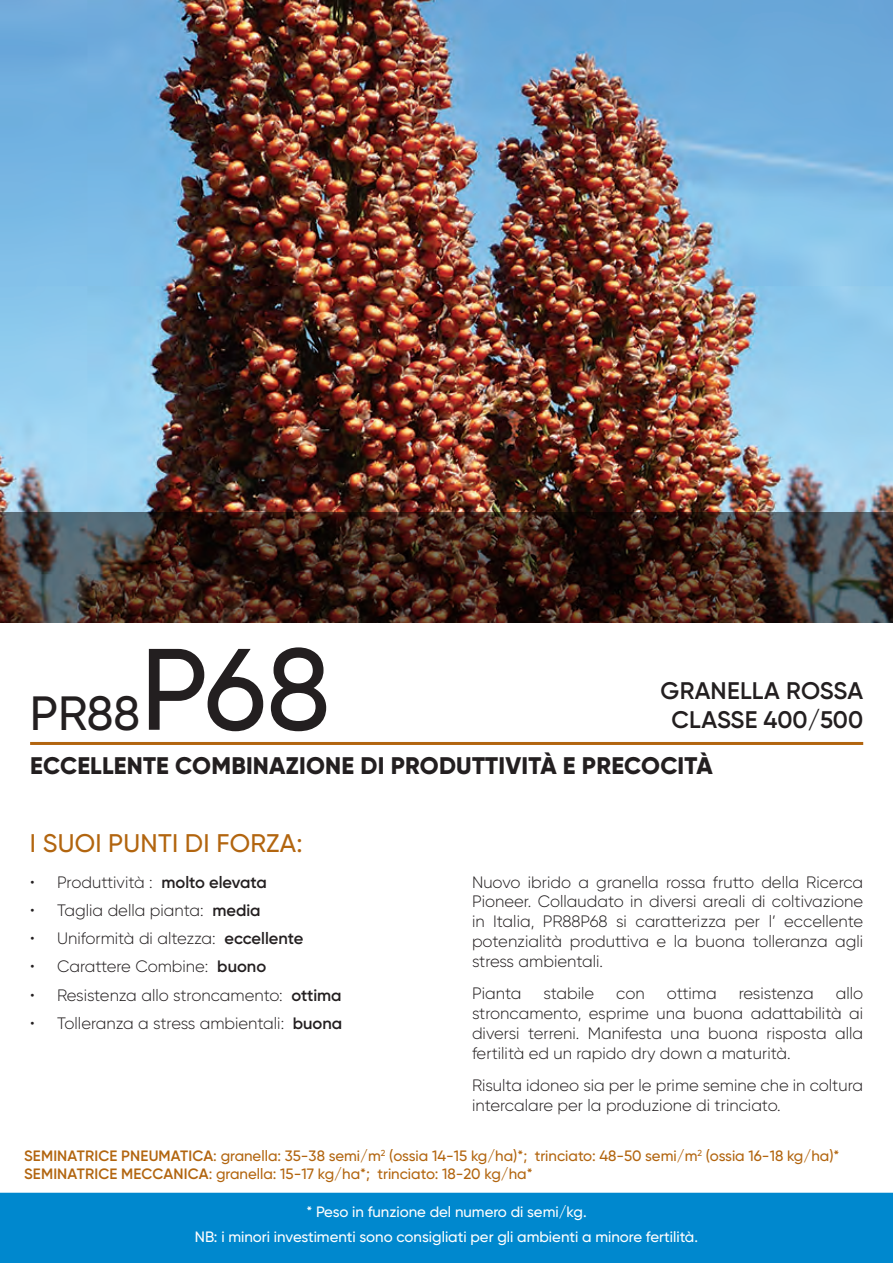
<style>
.page{position:relative;width:893px;height:1263px;background:#fff}
.page>*{position:absolute;margin:0;border:0;box-sizing:border-box;transform-origin:0 0}
.t1{font:500 115.5px "Gilroy";color:#231f20}
.t2{font:500 48px "Gilroy";color:#231f20}
.t3{font:500 25.5px "Gilroy";letter-spacing:.01em;color:#b2650f}
.t4{font:800 24px "Gilroy";letter-spacing:.01em;color:#231f20}
.t5{font:600 24px "Gilroy";letter-spacing:.005em;color:#231f20}
.t6{font:300 16.5px/19.8px "Gilroy";color:#231f20;text-align:justify}
.t7{font:300 16.5px "Gilroy";letter-spacing:-.02em;color:#231f20}
.t8{font:500 15px "Gilroy";color:#b2650f}
.t9{font:500 15px "Gilroy";color:#fff}
.s1{font-weight:600}
</style>
<div class="page">
<div style="left:0;top:1193px;width:893px;height:70px;background:#0088ce"></div>
<img style="left:0;top:0;width:893px;height:512px">
<hr style="left:30px;top:742px;width:833px;height:3px;background:#b2650f">
<img style="left:0;top:512px;width:893px;height:111px">
<p class="t2" style="left:30px;top:683px;width:112px">PR88</p>
<p class="t1" style="left:140px;top:618px;width:192px">P68</p>
<p class="t5" style="left:661px;top:676px;width:204px">GRANELLA ROSSA</p>
<p class="t5" style="left:671px;top:705px;width:193px">CLASSE 400/500</p>
<p class="t4" style="left:30px;top:750px;width:684px">ECCELLENTE COMBINAZIONE DI PRODUTTIVITÀ E PRECOCITÀ</p>
<h3 class="t3" style="left:30px;top:827px;width:274px">I SUOI PUNTI DI FORZA:</h3>
<p class="t6" style="left:30px;top:872px;width:238px">• Produttività : <span class="s1">molto elevata</span></p>
<p class="t6" style="left:30px;top:900px;width:232px">• Taglia della pianta: <span class="s1">media</span></p>
<p class="t6" style="left:30px;top:928px;width:275px">• Uniformità di altezza: <span class="s1">eccellente</span></p>
<p class="t6" style="left:30px;top:956px;width:238px">• Carattere Combine: <span class="s1">buono</span></p>
<p class="t6" style="left:30px;top:985px;width:313px">• Resistenza allo stroncamento: <span class="s1">ottima</span></p>
<p class="t6" style="left:30px;top:1013px;width:314px">• Tolleranza a stress ambientali: <span class="s1">buona</span></p>
<p class="t6" style="left:472px;top:872px;width:393px">Nuovo ibrido a granella rossa frutto della Ricerca Pioneer. Collaudato in diversi areali di coltivazione in Italia, PR88P68 si caratterizza per l’ eccellente potenzialità produttiva e la buona tolleranza agli stress ambientali.</p>
<p class="t6" style="left:472px;top:983px;width:51px">Pianta</p>
<p class="t6" style="left:543px;top:983px;width:52px">stabile</p>
<p class="t6" style="left:616px;top:983px;width:30px">con</p>
<p class="t6" style="left:667px;top:983px;width:51px">ottima</p>
<p class="t7" style="left:739px;top:983px;width:76px">resistenza</p>
<p class="t6" style="left:472px;top:983px;width:393px;text-indent:364px">allo stroncamento, esprime una buona adattabilità ai diversi terreni. Manifesta una buona risposta alla fertilità ed un rapido dry down a maturità.</p>
<p class="t6" style="left:472px;top:1075px;width:393px">Risulta idoneo sia per le prime semine che in coltura intercalare per la produzione di trinciato.</p>
<p class="t8" style="left:24px;top:1146px;width:817px"><span class="s1">SEMINATRICE PNEUMATICA</span>: granella: 35-38 semi/m<sup>2</sup> (ossia 14-15 kg/ha)*; trinciato: 48-50 semi/m<sup>2</sup> (ossia 16-18 kg/ha)*</p>
<p class="t8" style="left:24px;top:1164px;width:510px"><span class="s1">SEMINATRICE MECCANICA</span>: granella: 15-17 kg/ha*; trinciato: 18-20 kg/ha*</p>
<p class="t9" style="left:306px;top:1202px;width:282px">* Peso in funzione del numero di semi/kg.</p>
<p class="t9" style="left:195px;top:1227px;width:505px">NB: i minori investimenti sono consigliati per gli ambienti a minore fertilità.</p>
</div>
